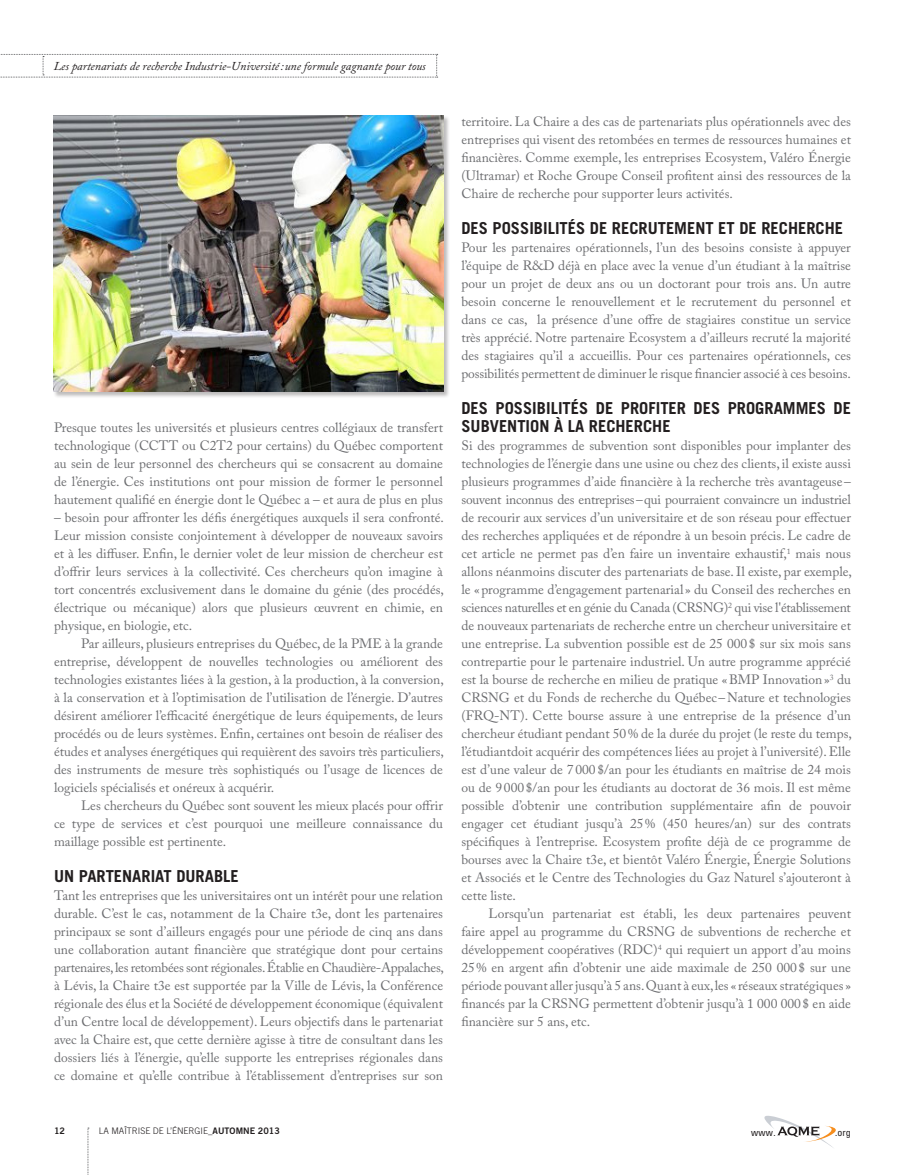
<style>
.page{position:relative;width:905px;height:1175px;background:#fff}
.page>*{position:absolute;margin:0;border:0;box-sizing:border-box;transform-origin:0 0}
.t1{font:700 16.5px/18px "Trade Gothic";color:#231f20}
.t2{font:13.5px/18px "Adobe Caslon Pro";color:#6c6d70;text-align:justify}
.t3{font:italic 12px "Adobe Caslon Pro";color:#231f20}
.t4{font:condensed 9.9px "Univers";letter-spacing:.01em;color:#231f20}
.t5{font:300 9px "Trade Gothic";color:#231f20}
.t6{font:9px "Trade Gothic Bold Two";color:#231f20}
.s1{font-family:"Trade Gothic Bold Two";font-weight:400}
</style>
<div class="page">
<svg style="left:88px;top:1127px;width:1px;height:48px"></svg>
<svg style="left:0;top:54px;width:437px;height:24px"></svg>
<svg style="left:764px;top:1115px;width:72px;height:33px"></svg>
<div style="left:53px;top:115px;width:397px;height:283px;background:#231f20;opacity:.3"></div>
<img style="left:53px;top:115px;width:390px;height:277px">
<p class="t3" style="left:54px;top:59px;width:373px">Les partenariats de recherche Industrie-Université:une formule gagnante pour tous</p>
<p class="t2" style="left:54px;top:418px;width:390px">Presque toutes les universités et plusieurs centres collégiaux de transfert technologique (CCTT ou C2T2 pour certains) du Québec comportent au sein de leur personnel des chercheurs qui se consacrent au domaine de l’énergie. Ces institutions ont pour mission de former le personnel hautement qualifié en énergie dont le Québec a – et aura de plus en plus</p>
<p class="t2" style="left:54px;top:508px;width:391px">– besoin pour affronter les défis énergétiques auxquels il sera confronté.<br>Leur mission consiste conjointement à développer de nouveaux savoirs et à les diffuser. Enfin, le dernier volet de leur mission de chercheur est d’offrir leurs services à la collectivité. Ces chercheurs qu’on imagine à tort concentrés exclusivement dans le domaine du génie (des procédés, électrique ou mécanique) alors que plusieurs œuvrent en chimie, en physique, en biologie, etc.</p>
<p class="t2" style="left:54px;top:634px;width:391px;text-indent:27px">Par ailleurs, plusieurs entreprises du Québec, de la PME à la grande entreprise, développent de nouvelles technologies ou améliorent des technologies existantes liées à la gestion, à la production, à la conversion, à la conservation et à l’optimisation de l’utilisation de l’énergie. D’autres désirent améliorer l’efficacité énergétique de leurs équipements, de leurs procédés ou de leurs systèmes. Enfin, certaines ont besoin de réaliser des études et analyses énergétiques qui requièrent des savoirs très particuliers, des instruments de mesure très sophistiqués ou l’usage de licences de logiciels spécialisés et onéreux à acquérir.</p>
<p class="t2" style="left:54px;top:796px;width:390px;text-indent:27px">Les chercheurs du Québec sont souvent les mieux placés pour offrir ce type de services et c’est pourquoi une meilleure connaissance du maillage possible est pertinente.</p>
<p class="t1" style="left:54px;top:867px;width:186px">UN PARTENARIAT DURABLE</p>
<p class="t2" style="left:54px;top:886px;width:391px">Tant les entreprises que les universitaires ont un intérêt pour une relation durable. C’est le cas, notamment de la Chaire t3e, dont les partenaires principaux se sont d’ailleurs engagés pour une période de cinq ans dans une collaboration autant financière que stratégique dont pour certains partenaires, les retombées sont régionales. Établie en Chaudière-Appalaches, à Lévis, la Chaire t3e est supportée par la Ville de Lévis, la Conférence régionale des élus et la Société de développement économique (équivalent d’un Centre local de développement). Leurs objectifs dans le partenariat avec la Chaire est, que cette dernière agisse à titre de consultant dans les dossiers liés à l’énergie, qu’elle supporte les entreprises régionales dans ce domaine et qu’elle contribue à l’établissement d’entreprises sur son</p>
<p class="t6" style="left:54px;top:1125px;width:12px">12</p>
<p class="t5" style="left:99px;top:1125px;width:182px">LA MAÎTRISE DE L’ÉNERGIE_<span class="s1">AUTOMNE 2013</span></p>
<p class="t2" style="left:461px;top:112px;width:391px">territoire. La Chaire a des cas de partenariats plus opérationnels avec des entreprises qui visent des retombées en termes de ressources humaines et financières. Comme exemple, les entreprises Ecosystem, Valéro Énergie (Ultramar) et Roche Groupe Conseil profitent ainsi des ressources de la Chaire de recherche pour supporter leurs activités.</p>
<p class="t1" style="left:461px;top:219px;width:383px">DES POSSIBILITÉS DE RECRUTEMENT ET DE RECHERCHE</p>
<p class="t2" style="left:461px;top:238px;width:391px">Pour les partenaires opérationnels, l’un des besoins consiste à appuyer l’équipe de R&amp;D déjà en place avec la venue d’un étudiant à la maîtrise pour un projet de deux ans ou un doctorant pour trois ans. Un autre besoin concerne le renouvellement et le recrutement du personnel et dans ce cas, la présence d’une offre de stagiaires constitue un service très apprécié. Notre partenaire Ecosystem a d’ailleurs recruté la majorité des stagiaires qu’il a accueillis. Pour ces partenaires opérationnels, ces possibilités permettent de diminuer le risque financier associé à ces besoins.</p>
<p class="t1" style="left:461px;top:399px;width:391px">DES POSSIBILITÉS DE PROFITER DES PROGRAMMES DE<br>SUBVENTION À LA RECHERCHE</p>
<p class="t2" style="left:461px;top:436px;width:392px">Si des programmes de subvention sont disponibles pour implanter des technologies de l’énergie dans une usine ou chez des clients, il existe aussi plusieurs programmes d’aide financière à la recherche très avantageuse– souvent inconnus des entreprises–qui pourraient convaincre un industriel de recourir aux services d’un universitaire et de son réseau pour effectuer des recherches appliquées et de répondre à un besoin précis. Le cadre de cet article ne permet pas d’en faire un inventaire exhaustif,<sup>1</sup> mais nous allons néanmoins discuter des partenariats de base. Il existe, par exemple, le «programme d’engagement partenarial » du Conseil des recherches en sciences naturelles et en génie du Canada (CRSNG)<sup>2</sup> qui vise l'établissement de nouveaux partenariats de recherche entre un chercheur universitaire et une entreprise. La subvention possible est de 25 000$ sur six mois sans contrepartie pour le partenaire industriel. Un autre programme apprécié est la bourse de recherche en milieu de pratique «BMP Innovation»<sup>3</sup> du CRSNG et du Fonds de recherche du Québec–Nature et technologies (FRQ-NT). Cette bourse assure à une entreprise de la présence d’un chercheur étudiant pendant 50% de la durée du projet (le reste du temps, l’étudiantdoit acquérir des compétences liées au projet à l’université). Elle est d’une valeur de 7 000$/an pour les étudiants en maîtrise de 24 mois ou de 9 000$/an pour les étudiants au doctorat de 36 mois. Il est même possible d’obtenir une contribution supplémentaire afin de pouvoir engager cet étudiant jusqu’à 25% (450 heures/an) sur des contrats spécifiques à l’entreprise. Ecosystem profite déjà de ce programme de bourses avec la Chaire t3e, et bientôt Valéro Énergie, Énergie Solutions et Associés et le Centre des Technologies du Gaz Naturel s’ajouteront à cette liste.</p>
<p class="t2" style="left:461px;top:904px;width:391px;text-indent:27px">Lorsqu’un partenariat est établi, les deux partenaires peuvent faire appel au programme du CRSNG de subventions de recherche et développement coopératives (RDC)<sup>4</sup> qui requiert un apport d’au moins 25% en argent afin d’obtenir une aide maximale de 250 000$ sur une période pouvant aller jusqu’à 5 ans. Quant à eux, les « réseaux stratégiques » financés par la CRSNG permettent d’obtenir jusqu’à 1 000 000$ en aide financière sur 5 ans, etc.</p>
<p class="t4" style="left:751px;top:1125px;width:26px">www.</p>
<p class="t4" style="left:835px;top:1125px;width:17px">.org</p>
</div>
